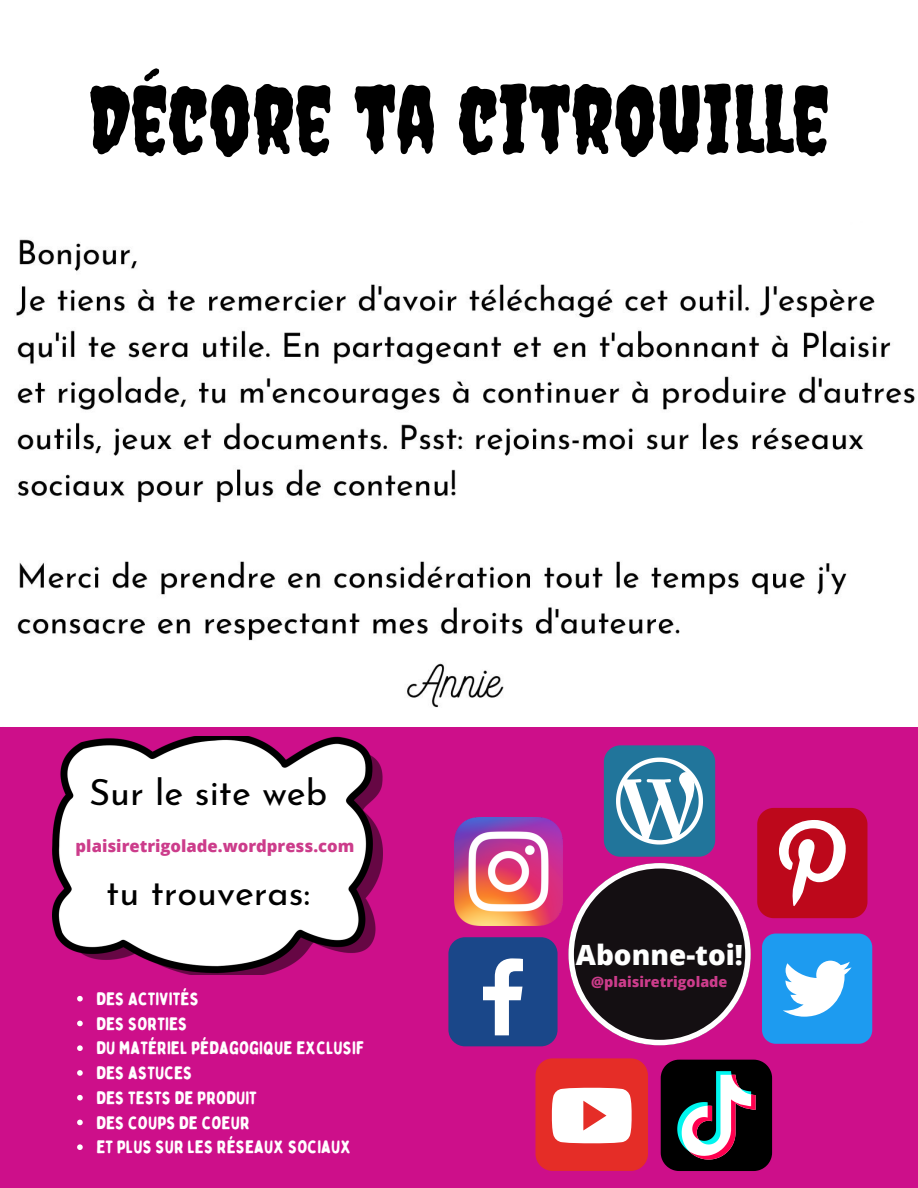
<style>
.page{position:relative;width:918px;height:1188px;background:#fff}
.page>*{position:absolute;margin:0;border:0;box-sizing:border-box;transform-origin:0 0}
.t1{font:93px "Creepster";color:#000}
.t2{font:36.3px "Josefin Sans";color:#000}
.t3{font:800 27.9px "Open Sans";color:#fff}
.t4{font:18px/24.8px "Bobby Jones Soft";color:#fff}
.t5{font:800 16.65px "Open Sans";color:#cc3c8b}
.t6{font:800 14.4px "Open Sans";color:#cc3c8b}
</style>
<div class="page">
<img style="left:0;top:239px;width:918px;height:489px">
<div style="left:0;top:728px;width:918px;height:460px;background:#cd0f8a"></div>
<img style="left:52px;top:736px;width:331px;height:239px">
<svg style="left:568px;top:863px;width:183px;height:182px"></svg>
<svg style="left:604px;top:745px;width:111px;height:112px;background:#5a93b2"></svg>
<div style="left:762px;top:934px;width:110px;height:110px;background:#1d9bf0;border-radius:14px"></div>
<svg style="left:783px;top:961px;width:69px;height:56px"></svg>
<svg style="left:757px;top:808px;width:110px;height:110px;background:#c93547"></svg>
<div style="left:535px;top:1058px;width:113px;height:113px;background:#e52d27;border-radius:17px"></div>
<svg style="left:552px;top:1088px;width:80px;height:55px;background:#fbe4e3"></svg>
<img style="left:454px;top:818px;width:108px;height:108px">
<div style="left:448px;top:937px;width:110px;height:109px;background:#1a4789;border-radius:17px"></div>
<svg style="left:483px;top:958px;width:40px;height:77px"></svg>
<svg style="left:661px;top:1060px;width:111px;height:111px;background:#3b363c"></svg>
<svg style="left:77px;top:996px;width:6px;height:6px"></svg>
<svg style="left:77px;top:1021px;width:6px;height:5px"></svg>
<svg style="left:77px;top:1045px;width:6px;height:6px"></svg>
<svg style="left:77px;top:1070px;width:6px;height:6px"></svg>
<svg style="left:77px;top:1095px;width:6px;height:6px"></svg>
<svg style="left:77px;top:1120px;width:6px;height:5px"></svg>
<svg style="left:77px;top:1144px;width:6px;height:6px"></svg>
<h1 class="t1" style="left:88px;top:64px;width:743px">DÉCORE TA CITROUILLE</h1>
<h2 class="t2" style="left:89px;top:778px;width:240px">Sur le site web</h2>
<p class="t5" style="left:76px;top:834px;width:280px">plaisiretrigolade.wordpress.com</p>
<h2 class="t2" style="left:106px;top:878px;width:205px">tu trouveras:</h2>
<p class="t4" style="left:96px;top:987px;width:269px">DES ACTIVITÉS<br>DES SORTIES<br>DU MATÉRIEL PÉDAGOGIQUE EXCLUSIF<br>DES ASTUCES<br>DES TESTS DE PRODUIT<br>DES COUPS DE COEUR<br>ET PLUS SUR LES RÉSEAUX SOCIAUX</p>
<h3 class="t3" style="left:576px;top:935px;width:169px">Abonne-toi!</h3>
<p class="t6" style="left:591px;top:972px;width:138px">@plaisiretrigolade</p>
</div>
